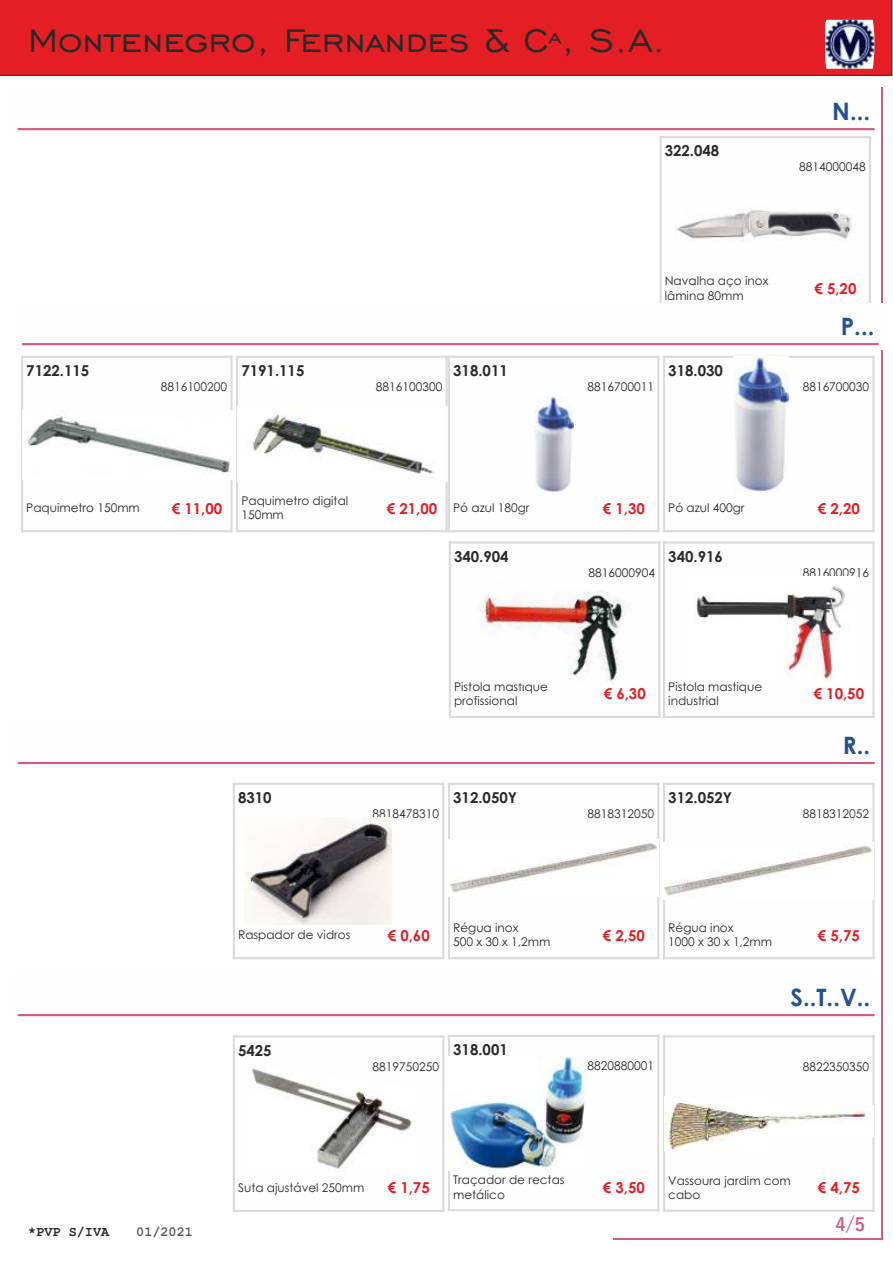
<style>
.page{position:relative;width:893px;height:1263px;background:#fff}
.page>*{position:absolute;margin:0;border:0;box-sizing:border-box;transform-origin:0 0}
.t1{font:42px "Engravers Gothic BT";color:#2b2a29}
.t2{font:700 24px "Century Gothic";color:#24528e}
.t3{font:700 18px "Yu Gothic";color:#d35982}
.t4{font:700 15px "Century Gothic";color:#2b2a29}
.t5{font:700 15px "Century Gothic";color:#e31e24}
.t6{font:700 13.5px "Courier New";color:#2b2a29}
.t7{font:700 13.5px "Courier New";color:#5c5a57}
.t8{font:12px/14.2px "Century Gothic";color:#2b2a29}
</style>
<div class="page">
<div style="left:0;top:0;width:892px;height:76px;background:#e31e24"></div>
<hr style="left:18px;top:128px;width:856px;height:2px;background:#d35982">
<img style="left:825px;top:20px;width:49px;height:49px">
<hr style="left:21px;top:356px;width:2px;height:176px;background:#dddad9">
<hr style="left:230px;top:356px;width:3px;height:176px;background:#dddad9">
<hr style="left:21px;top:530px;width:212px;height:2px;background:#dddad9">
<hr style="left:21px;top:356px;width:212px;height:2px;background:#dddad9">
<img style="left:22px;top:411px;width:211px;height:68px">
<hr style="left:236px;top:356px;width:2px;height:176px;background:#dddad9">
<hr style="left:446px;top:356px;width:2px;height:176px;background:#dddad9">
<hr style="left:236px;top:530px;width:212px;height:2px;background:#dddad9">
<hr style="left:236px;top:356px;width:212px;height:2px;background:#dddad9">
<img style="left:237px;top:407px;width:211px;height:74px">
<hr style="left:663px;top:541px;width:2px;height:177px;background:#dddad9">
<hr style="left:872px;top:541px;width:2px;height:177px;background:#dddad9">
<hr style="left:663px;top:716px;width:211px;height:2px;background:#dddad9">
<hr style="left:663px;top:541px;width:211px;height:3px;background:#dddad9">
<hr style="left:449px;top:541px;width:2px;height:177px;background:#dddad9">
<hr style="left:658px;top:541px;width:2px;height:177px;background:#dddad9">
<hr style="left:449px;top:716px;width:211px;height:2px;background:#dddad9">
<hr style="left:449px;top:541px;width:211px;height:3px;background:#dddad9">
<hr style="left:448px;top:356px;width:2px;height:176px;background:#dddad9">
<hr style="left:657px;top:356px;width:2px;height:176px;background:#dddad9">
<hr style="left:448px;top:530px;width:211px;height:2px;background:#dddad9">
<hr style="left:448px;top:356px;width:211px;height:2px;background:#dddad9">
<img style="left:535px;top:397px;width:38px;height:95px">
<hr style="left:663px;top:356px;width:2px;height:176px;background:#dddad9">
<hr style="left:872px;top:356px;width:2px;height:176px;background:#dddad9">
<hr style="left:663px;top:530px;width:211px;height:2px;background:#dddad9">
<hr style="left:663px;top:356px;width:211px;height:2px;background:#dddad9">
<img style="left:734px;top:357px;width:54px;height:136px">
<hr style="left:18px;top:762px;width:856px;height:2px;background:#d35982">
<hr style="left:663px;top:1035px;width:2px;height:177px;background:#dddad9">
<hr style="left:872px;top:1035px;width:2px;height:177px;background:#dddad9">
<hr style="left:663px;top:1210px;width:211px;height:2px;background:#dddad9">
<hr style="left:663px;top:1035px;width:211px;height:2px;background:#dddad9">
<img style="left:664px;top:1096px;width:105px;height:55px">
<img style="left:770px;top:1105px;width:103px;height:32px">
<hr style="left:448px;top:1035px;width:2px;height:176px;background:#dddad9">
<hr style="left:657px;top:1035px;width:2px;height:176px;background:#dddad9">
<hr style="left:448px;top:1209px;width:211px;height:2px;background:#dddad9">
<hr style="left:448px;top:1035px;width:211px;height:2px;background:#dddad9">
<img style="left:448px;top:1057px;width:137px;height:113px">
<hr style="left:233px;top:1035px;width:2px;height:177px;background:#dddad9">
<hr style="left:442px;top:1035px;width:2px;height:177px;background:#dddad9">
<hr style="left:233px;top:1210px;width:211px;height:2px;background:#dddad9">
<hr style="left:233px;top:1035px;width:211px;height:2px;background:#dddad9">
<img style="left:251px;top:1068px;width:161px;height:102px">
<hr style="left:18px;top:1014px;width:856px;height:2px;background:#d35982">
<hr style="left:233px;top:783px;width:2px;height:176px;background:#dddad9">
<hr style="left:442px;top:783px;width:2px;height:176px;background:#dddad9">
<hr style="left:233px;top:957px;width:211px;height:2px;background:#dddad9">
<hr style="left:233px;top:783px;width:211px;height:2px;background:#dddad9">
<img style="left:245px;top:818px;width:146px;height:106px">
<hr style="left:448px;top:783px;width:2px;height:176px;background:#dddad9">
<hr style="left:657px;top:783px;width:2px;height:176px;background:#dddad9">
<hr style="left:448px;top:957px;width:211px;height:2px;background:#dddad9">
<hr style="left:448px;top:783px;width:211px;height:2px;background:#dddad9">
<img style="left:449px;top:839px;width:209px;height:57px">
<hr style="left:663px;top:783px;width:2px;height:176px;background:#dddad9">
<hr style="left:872px;top:783px;width:2px;height:176px;background:#dddad9">
<hr style="left:663px;top:957px;width:211px;height:2px;background:#dddad9">
<hr style="left:663px;top:783px;width:211px;height:2px;background:#dddad9">
<img style="left:663px;top:843px;width:210px;height:56px">
<hr style="left:614px;top:1239px;width:269px;height:1px;background:#d35982">
<hr style="left:881px;top:88px;width:2px;height:1152px;background:#d35982">
<img style="left:478px;top:591px;width:153px;height:92px">
<img style="left:696px;top:585px;width:149px;height:94px">
<hr style="left:659px;top:136px;width:3px;height:177px;background:#dddad9">
<hr style="left:869px;top:136px;width:2px;height:177px;background:#dddad9">
<hr style="left:659px;top:136px;width:212px;height:2px;background:#dddad9">
<img style="left:675px;top:209px;width:177px;height:32px">
<div style="left:18px;top:303px;width:865px;height:46px;background:#fefefe"></div>
<hr style="left:22px;top:343px;width:857px;height:2px;background:#d35982">
<h1 class="t1" style="left:28px;top:20px;width:639px">Montenegro, Fernandes &amp; Cª, S.A.</h1>
<p class="t4" style="left:665px;top:145px;width:56px">322.048</p>
<h2 class="t2" style="left:832px;top:102px;width:39px">N...</h2>
<p class="t8" style="left:799px;top:161px;width:68px">8814000048</p>
<p class="t4" style="left:26px;top:365px;width:64px">7122.115</p>
<p class="t8" style="left:161px;top:380px;width:68px">8816100200</p>
<p class="t4" style="left:241px;top:365px;width:64px">7191.115</p>
<p class="t8" style="left:376px;top:380px;width:68px">8816100300</p>
<p class="t4" style="left:453px;top:365px;width:56px">318.011</p>
<p class="t8" style="left:588px;top:380px;width:68px">8816700011</p>
<p class="t8" style="left:665px;top:275px;width:105px">Navalha aço inox lâmina 80mm</p>
<p class="t5" style="left:814px;top:283px;width:43px">€ 5,20</p>
<h2 class="t2" style="left:841px;top:317px;width:35px">P...</h2>
<p class="t4" style="left:668px;top:365px;width:56px">318.030</p>
<p class="t8" style="left:803px;top:380px;width:68px">8816700030</p>
<p class="t8" style="left:26px;top:502px;width:115px">Paquimetro 150mm</p>
<p class="t5" style="left:172px;top:502px;width:52px">€ 11,00</p>
<p class="t8" style="left:241px;top:495px;width:108px">Paquimetro digital<br>150mm</p>
<p class="t5" style="left:387px;top:502px;width:52px">€ 21,00</p>
<p class="t8" style="left:453px;top:502px;width:78px">Pó azul 180gr</p>
<p class="t5" style="left:603px;top:502px;width:43px">€ 1,30</p>
<p class="t8" style="left:668px;top:502px;width:78px">Pó azul 400gr</p>
<p class="t5" style="left:818px;top:502px;width:43px">€ 2,20</p>
<p class="t4" style="left:454px;top:550px;width:56px">340.904</p>
<p class="t8" style="left:589px;top:566px;width:68px">8816000904</p>
<p class="t4" style="left:668px;top:550px;width:56px">340.916</p>
<p class="t8" style="left:803px;top:566px;width:68px">8816000916</p>
<p class="t4" style="left:238px;top:792px;width:35px">8310</p>
<p class="t8" style="left:454px;top:680px;width:95px">Pistola mastique profissional</p>
<p class="t5" style="left:604px;top:688px;width:43px">€ 6,30</p>
<p class="t8" style="left:668px;top:680px;width:95px">Pistola mastique industrial</p>
<p class="t5" style="left:814px;top:688px;width:52px">€ 10,50</p>
<h2 class="t2" style="left:843px;top:736px;width:29px">R..</h2>
<p class="t8" style="left:373px;top:807px;width:68px">8818478310</p>
<p class="t4" style="left:453px;top:792px;width:65px">312.050Y</p>
<p class="t8" style="left:588px;top:807px;width:68px">8818312050</p>
<p class="t4" style="left:668px;top:792px;width:65px">312.052Y</p>
<p class="t8" style="left:803px;top:807px;width:68px">8818312052</p>
<p class="t8" style="left:238px;top:929px;width:114px">Raspador de vidros</p>
<p class="t5" style="left:388px;top:929px;width:43px">€ 0,60</p>
<p class="t8" style="left:453px;top:922px;width:99px">Régua inox<br>500 x 30 x 1,2mm</p>
<p class="t5" style="left:603px;top:929px;width:43px">€ 2,50</p>
<p class="t4" style="left:238px;top:1044px;width:35px">5425</p>
<p class="t8" style="left:373px;top:1060px;width:68px">8819750250</p>
<p class="t4" style="left:453px;top:1044px;width:56px">318.001</p>
<p class="t8" style="left:588px;top:1059px;width:68px">8820880001</p>
<p class="t8" style="left:668px;top:922px;width:105px">Régua inox<br>1000 x 30 x 1,2mm</p>
<p class="t5" style="left:818px;top:929px;width:43px">€ 5,75</p>
<h2 class="t2" style="left:791px;top:988px;width:81px">S..T..V..</h2>
<p class="t8" style="left:803px;top:1060px;width:68px">8822350350</p>
<p class="t8" style="left:238px;top:1181px;width:128px">Suta ajustável 250mm</p>
<p class="t5" style="left:388px;top:1182px;width:43px">€ 1,75</p>
<p class="t8" style="left:453px;top:1174px;width:113px">Traçador de rectas metálico</p>
<p class="t5" style="left:603px;top:1181px;width:43px">€ 3,50</p>
<p class="t8" style="left:668px;top:1174px;width:124px">Vassoura jardim com cabo</p>
<p class="t5" style="left:818px;top:1182px;width:43px">€ 4,75</p>
<p class="t6" style="left:28px;top:1227px;width:83px">*PVP S/IVA</p>
<p class="t7" style="left:136px;top:1227px;width:58px">01/2021</p>
<h3 class="t3" style="left:836px;top:1215px;width:31px">4/5</h3>
</div>
